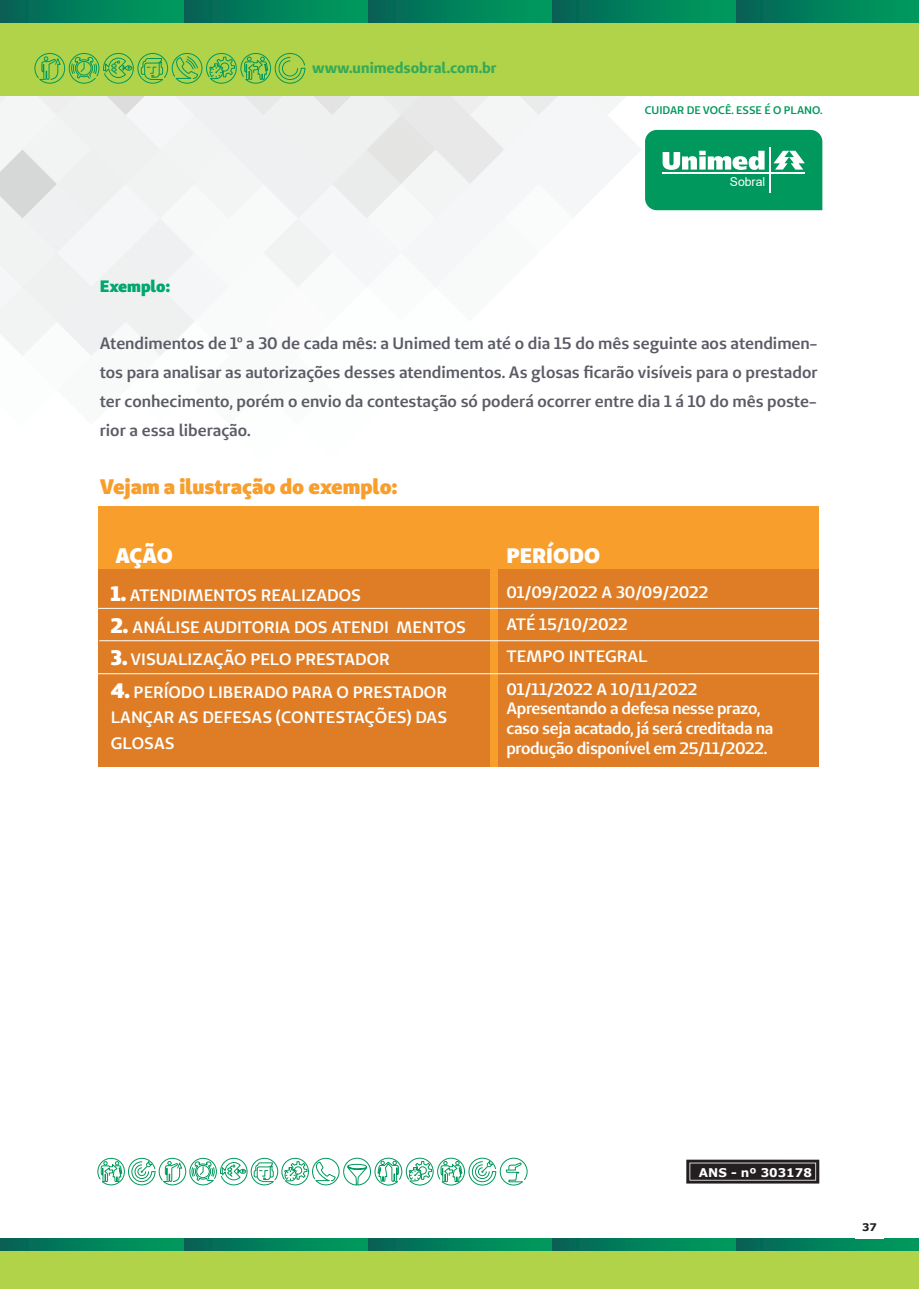
<style>
.page{position:relative;width:919px;height:1289px;background:#fff}
.page>*{position:absolute;margin:0;border:0;box-sizing:border-box;transform-origin:0 0}
.t1{font:900 21px "Unimed Sans";color:#f89e2d}
.t2{font:900 21px "Unimed Sans";color:#fff}
.t3{font:600 16.5px/19.8px "Unimed Sans";letter-spacing:-.005em;color:#fff}
.t4{font:600 16.5px/28.8px "Unimed Sans";color:#5a5b64;text-align:justify}
.t5{font:900 16.5px "Unimed Sans";color:#00a76e}
.t6{font:700 15px "Unimed Sans";color:rgb(0 152 92/.7)}
.t7{font:12.15px "Arial";color:#fff}
.t8{font:700 12px "Verdana";color:#fff}
.t9{font:600 10.95px "Unimed Sans";color:#00985c}
.t10{font:700 10.5px "Verdana";color:#231f20}
.s1{font-weight:900;font-size:21px}
</style>
<div class="page">
<svg style="left:686px;top:1159px;width:133px;height:24px;background:#393536"></svg>
<div style="left:0;top:1250px;width:918px;height:38px;background:#b1d349"></div>
<svg style="left:735px;top:1238px;width:183px;height:12px;background:#04825c"></svg>
<svg style="left:551px;top:1238px;width:184px;height:12px;background:#01805a"></svg>
<svg style="left:367px;top:1238px;width:184px;height:12px;background:#01805a"></svg>
<svg style="left:184px;top:1238px;width:183px;height:12px;background:#01805a"></svg>
<svg style="left:0;top:1238px;width:184px;height:12px;background:#01805a"></svg>
<div style="left:0;top:22px;width:918px;height:73px;background:#b1d349"></div>
<div style="left:735px;top:0;width:183px;height:22px;background:#00905c"></div>
<svg style="left:97px;top:1157px;width:431px;height:29px"></svg>
<svg style="left:0;top:0;width:824px;height:356px"></svg>
<div style="left:98px;top:507px;width:720px;height:259px;background:#de7d25"></div>
<div style="left:98px;top:507px;width:720px;height:61px;background:#f89e2d"></div>
<div style="left:490px;top:507px;width:7px;height:259px;background:#f89e2d"></div>
<hr style="left:98px;top:608px;width:720px;height:1px;background:#fff">
<hr style="left:99px;top:640px;width:720px;height:1px;background:#fff">
<hr style="left:98px;top:673px;width:720px;height:1px;background:#fff">
<p class="t5" style="left:100px;top:275px;width:72px">Exemplo:</p>
<p class="t6" style="left:312px;top:58px;width:186px">www.unimedsobral.com.br</p>
<p class="t9" style="left:644px;top:103px;width:179px">CUIDAR DE VOCÊ. ESSE É O PLANO.</p>
<p class="t7" style="left:729px;top:173px;width:37px">Sobral</p>
<p class="t4" style="left:100px;top:329px;width:719px">Atendimentos de 1º a 30 de cada mês: a Unimed tem até o dia 15 do mês seguinte aos atendimen&shy;tos para analisar as autorizações desses atendimentos. As glosas ficarão visíveis para o prestador ter conhecimento, porém o envio da contestação só poderá ocorrer entre dia 1 á 10 do mês poste&shy;rior a essa liberação.</p>
<p class="t1" style="left:100px;top:472px;width:299px">Vejam a ilustração do exemplo:</p>
<p class="t2" style="left:115px;top:541px;width:59px">AÇÃO</p>
<p class="t2" style="left:506px;top:542px;width:95px">PERÍODO</p>
<p class="t3" style="left:111px;top:585px;width:252px"><span class="s1">1.</span> ATENDIMENTOS REALIZADOS</p>
<p class="t3" style="left:111px;top:617px;width:357px"><span class="s1">2.</span> ANÁLISE AUDITORIA DOS ATENDI MENTOS</p>
<p class="t3" style="left:111px;top:649px;width:280px"><span class="s1">3.</span> VISUALIZAÇÃO PELO PRESTADOR</p>
<p class="t3" style="left:506px;top:576px;width:204px;line-height:31.8px">01/09/2022 A 30/09/2022<br>ATÉ 15/10/2022<br>TEMPO INTEGRAL</p>
<p class="t3" style="left:111px;top:678px;width:338px;line-height:25.8px;text-align:justify"><span class="s1">4.</span> PERÍODO LIBERADO PARA O PRESTADOR LANÇAR AS DEFESAS (CONTESTAÇÕES) DAS GLOSAS</p>
<p class="t3" style="left:506px;top:678px;width:268px">01/11/2022 A 10/11/2022<br>Apresentando a defesa nesse prazo, caso seja acatado, já será creditada na produção disponível em 25/11/2022.</p>
<p class="t8" style="left:698px;top:1163px;width:114px">ANS - nº 303178</p>
<p class="t10" style="left:862px;top:1219px;width:16px">37</p>
</div>
